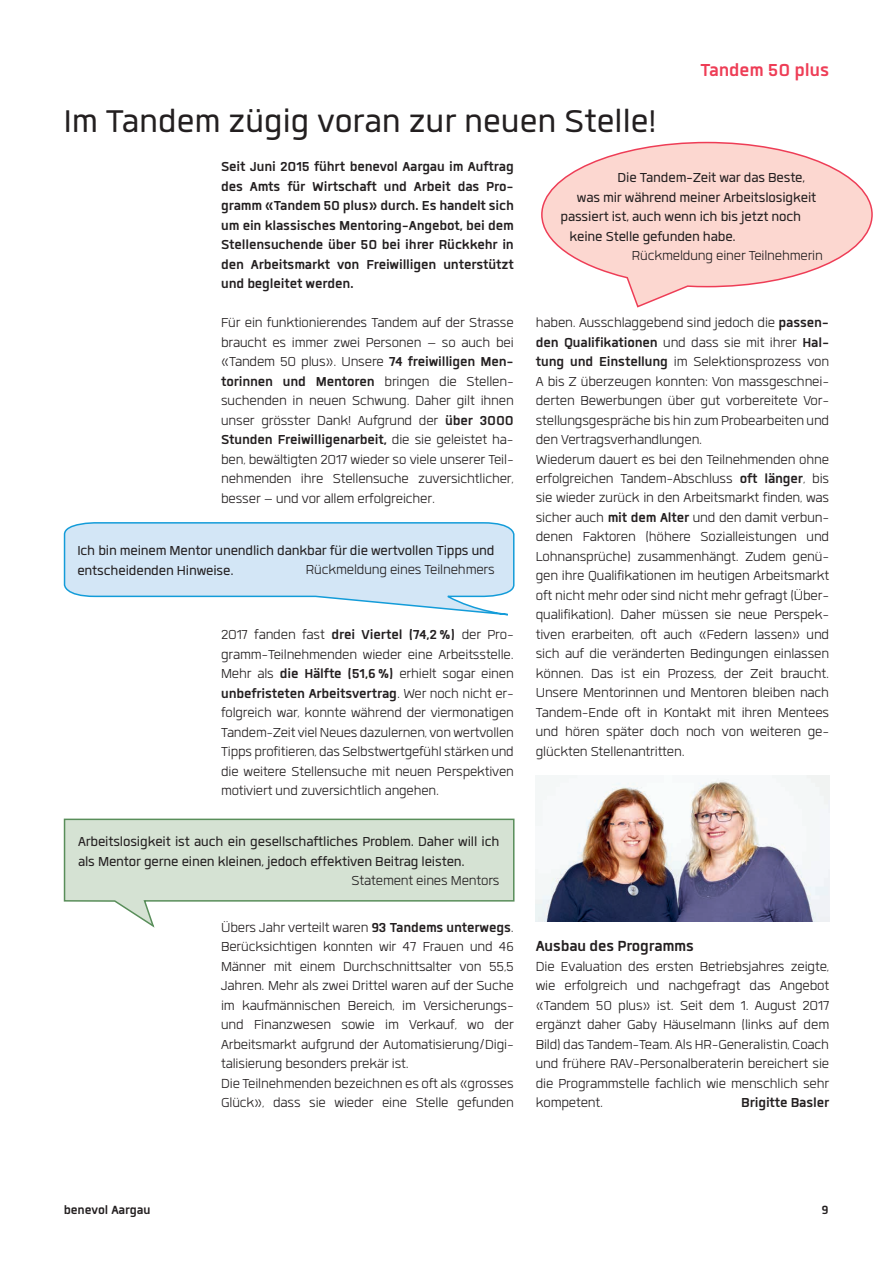
<style>
.page{position:relative;width:893px;height:1263px;background:#fff}
.page>*{position:absolute;margin:0;border:0;box-sizing:border-box;transform-origin:0 0}
.t1{font:43.5px "Quan";color:#231f20}
.t2{font:700 24px "Quan";letter-spacing:-.005em;color:#ee3d56}
.t3{font:700 20.25px "Quan";letter-spacing:-.01em;color:#231f20}
.t4{font:300 18px/19.5px "Quan";letter-spacing:-.01em;color:#231f20;text-align:justify}
.t5{font:18px/19.5px "Quan";letter-spacing:-.01em;color:#231f20}
.t6{font:700 18px/19.5px "Quan";letter-spacing:-.01em;color:#231f20;text-align:justify}
.t7{font:700 16.5px "Quan";letter-spacing:-.005em;color:#231f20}
.s1{font-weight:700}
</style>
<div class="page">
<img style="left:536px;top:776px;width:293px;height:146px">
<svg style="left:63px;top:818px;width:452px;height:110px"></svg>
<svg style="left:63px;top:522px;width:452px;height:94px"></svg>
<svg style="left:541px;top:141px;width:332px;height:167px"></svg>
<h2 class="t2" style="left:700px;top:58px;width:130px">Tandem 50 plus</h2>
<h1 class="t1" style="left:64px;top:101px;width:594px">Im Tandem zügig voran zur neuen Stelle!</h1>
<p class="t6" style="left:221px;top:157px;width:294px">Seit Juni 2015 führt benevol Aargau im Auftrag des Amts für Wirtschaft und Arbeit das Pro&shy;gramm «Tandem 50 plus» durch. Es handelt sich um ein klassisches Mentoring-Angebot, bei dem Stellensuchende über 50 bei ihrer Rückkehr in den Arbeitsmarkt von Freiwilligen unterstützt und begleitet werden.</p>
<p class="t4" style="left:221px;top:313px;width:294px">Für ein funktionierendes Tandem auf der Strasse braucht es immer zwei Personen – so auch bei «Tandem 50 plus». Unsere <span class="s1">74 freiwilligen Men&shy;torinnen und Mentoren</span> bringen die Stellen&shy;suchenden in neuen Schwung. Daher gilt ihnen unser grösster Dank! Aufgrund der <span class="s1">über 3000<br>Stunden Freiwilligenarbeit,</span> die sie geleistet ha&shy;ben, bewältigten 2017 wieder so viele unserer Teil&shy;nehmenden ihre Stellensuche zuversichtlicher, besser – und vor allem erfolgreicher.</p>
<p class="t5" style="left:617px;top:168px;width:189px">Die Tandem-Zeit war das Beste,</p>
<p class="t5" style="left:577px;top:187px;width:241px">was mir während meiner Arbeitslosigkeit</p>
<p class="t5" style="left:560px;top:207px;width:242px">passiert ist, auch wenn ich bis jetzt noch</p>
<p class="t5" style="left:569px;top:226px;width:168px">keine Stelle gefunden habe.</p>
<p class="t4" style="left:632px;top:246px;width:192px">Rückmeldung einer Teilnehmerin</p>
<p class="t4" style="left:536px;top:313px;width:295px;text-align:left">haben. Ausschlaggebend sind jedoch die <span class="s1">passen&shy;den Qualifikationen</span> und dass sie mit ihrer <span class="s1">Hal&shy;tung und Einstellung</span> im Selektionsprozess von A bis Z überzeugen konnten: Von massgeschnei&shy;derten Bewerbungen über gut vorbereitete Vor&shy;stellungsgespräche bis hin zum Probearbeiten und den Vertragsverhandlungen.<br>Wiederum dauert es bei den Teilnehmenden ohne erfolgreichen Tandem-Abschluss <span class="s1">oft länger</span>, bis sie wieder zurück in den Arbeitsmarkt finden, was sicher auch <span class="s1">mit dem Alter</span> und den damit verbun&shy;denen Faktoren (höhere Sozialleistungen und Lohnansprüche) zusammenhängt. Zudem genü&shy;gen ihre Qualifikationen im heutigen Arbeitsmarkt oft nicht mehr oder sind nicht mehr gefragt (Über&shy;qualifikation). Daher müssen sie neue Perspek&shy;tiven erarbeiten, oft auch «Federn lassen» und sich auf die veränderten Bedingungen einlassen können. Das ist ein Prozess, der Zeit braucht.<br>Unsere Mentorinnen und Mentoren bleiben nach Tandem-Ende oft in Kontakt mit ihren Mentees und hören später doch noch von weiteren ge&shy;glückten Stellenantritten.</p>
<p class="t5" style="left:77px;top:541px;width:419px">Ich bin meinem Mentor unendlich dankbar für die wertvollen Tipps und entscheidenden Hinweise.</p>
<p class="t4" style="left:306px;top:559px;width:190px">Rückmeldung eines Teilnehmers</p>
<p class="t4" style="left:221px;top:625px;width:294px">2017 fanden fast <span class="s1">drei Viertel (74,2 %)</span> der Pro&shy;gramm-Teilnehmenden wieder eine Arbeitsstelle.<br>Mehr als <span class="s1">die Hälfte (51,6 %)</span> erhielt sogar einen <span class="s1">unbefristeten Arbeitsvertrag</span>. Wer noch nicht er&shy;folgreich war, konnte während der viermonatigen Tandem-Zeit viel Neues dazulernen, von wertvollen Tipps profitieren, das Selbstwertgefühl stärken und die weitere Stellensuche mit neuen Perspektiven motiviert und zuversichtlich angehen.</p>
<p class="t5" style="left:78px;top:832px;width:423px">Arbeitslosigkeit ist auch ein gesellschaftliches Problem. Daher will ich als Mentor gerne einen kleinen, jedoch effektiven Beitrag leisten.</p>
<p class="t4" style="left:352px;top:871px;width:150px">Statement eines Mentors</p>
<p class="t4" style="left:221px;top:917px;width:294px;text-align:left">Übers Jahr verteilt waren <span class="s1">93 Tandems unterwegs</span>.<br>Berücksichtigen konnten wir 47 Frauen und 46<br>Männer mit einem Durchschnittsalter von 55,5<br>Jahren. Mehr als zwei Drittel waren auf der Suche im kaufmännischen Bereich, im Versicherungs&shy;und Finanzwesen sowie im Verkauf, wo der Arbeitsmarkt aufgrund der Automatisierung/Digi&shy;talisierung besonders prekär ist.<br>Die Teilnehmenden bezeichnen es oft als «grosses Glück», dass sie wieder eine Stelle gefunden</p>
<p class="t3" style="left:536px;top:936px;width:160px">Ausbau des Programms</p>
<p class="t4" style="left:536px;top:956px;width:295px">Die Evaluation des ersten Betriebsjahres zeigte, wie erfolgreich und nachgefragt das Angebot «Tandem 50 plus» ist. Seit dem 1. August 2017 ergänzt daher Gaby Häuselmann (links auf dem Bild) das Tandem-Team. Als HR-Generalistin, Coach und frühere RAV-Personalberaterin bereichert sie die Programmstelle fachlich wie menschlich sehr kompetent.</p>
<p class="t6" style="left:741px;top:1093px;width:90px">Brigitte Basler</p>
<p class="t7" style="left:64px;top:1202px;width:88px">benevol Aargau</p>
<p class="t7" style="left:822px;top:1202px;width:8px">9</p>
</div>
